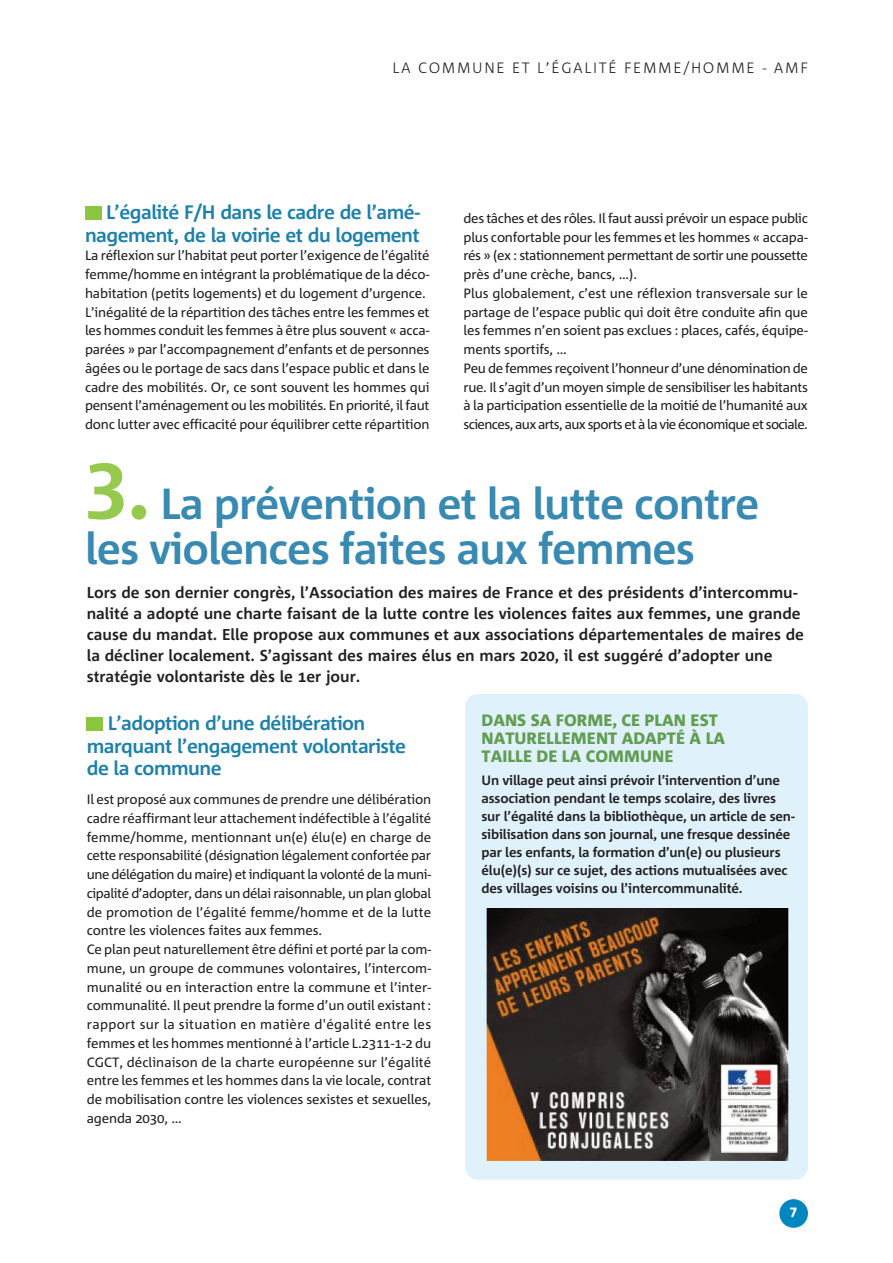
<style>
.page{position:relative;width:893px;height:1263px;background:#fff}
.page>*{position:absolute;margin:0;border:0;box-sizing:border-box;transform-origin:0 0}
.t1{font:700 43.5px/45px "Corpid C1";letter-spacing:-.02em;color:#398ab2}
.t2{font:700 19.5px/22.5px "Corpid C1";letter-spacing:-.025em;color:#1d81ab;text-align:right}
.t3{font:800 16.5px/18px "Corpid C1";letter-spacing:.005em;color:#639d52}
.t4{font:700 15.75px/21px "Corpid C1";color:#231f20}
.t5{font:300 15px "Corpid C1";letter-spacing:.11em;color:#231f20}
.t6{font:13.5px/18.8px "Corpid C1";letter-spacing:-.015em;color:#231f20}
.t7{font:700 13.5px/18px "Corpid C1";letter-spacing:-.01em;color:#231f20}
.t8{font:800 13.5px "Corpid C1";color:#fff}
.s1{font-size:90px;color:#96ca4e}
</style>
<div class="page">
<div style="left:779px;top:1199px;width:29px;height:29px;background:#0087bf;border-radius:50%"></div>
<div style="left:85px;top:206px;width:16px;height:13px;background:#8bc63e"></div>
<div style="left:87px;top:717px;width:16px;height:13px;background:#8bc63e"></div>
<div style="left:465px;top:694px;width:343px;height:486px;background:#dff2fb;border-radius:13px"></div>
<img style="left:486px;top:909px;width:302px;height:251px">
<p class="t5" style="left:392px;top:62px;width:417px">LA COMMUNE ET L’ÉGALITÉ FEMME/HOMME - AMF</p>
<h2 class="t2" style="left:85px;top:203px;width:337px">L’égalité F/H dans le cadre de l’amé&shy;nagement, de la voirie et du logement</h2>
<p class="t6" style="left:85px;top:247px;width:346px">La réflexion sur l’habitat peut porter l’exigence de l’égalité femme/homme en intégrant la problématique de la déco&shy;habitation (petits logements) et du logement d’urgence.<br>L’inégalité de la répartition des tâches entre les femmes et les hommes conduit les femmes à être plus souvent « acca&shy;parées » par l’accompagnement d’enfants et de personnes âgées ou le portage de sacs dans l’espace public et dans le cadre des mobilités. Or, ce sont souvent les hommes qui pensent l’aménagement ou les mobilités. En priorité, il faut donc lutter avec efficacité pour équilibrer cette répartition</p>
<p class="t6" style="left:463px;top:210px;width:346px">des tâches et des rôles. Il faut aussi prévoir un espace public plus confortable pour les femmes et les hommes « accapa&shy;rés » (ex : stationnement permettant de sortir une poussette près d’une crèche, bancs, …).<br>Plus globalement, c’est une réflexion transversale sur le partage de l’espace public qui doit être conduite afin que les femmes n’en soient pas exclues : places, cafés, équipe&shy;ments sportifs, …<br>Peu de femmes reçoivent l’honneur d’une dénomination de rue. Il s’agit d’un moyen simple de sensibiliser les habitants à la participation essentielle de la moitié de l’humanité aux sciences, aux arts, aux sports et à la vie économique et sociale.</p>
<h1 class="t1" style="left:85px;top:484px;width:676px"><sup>3</sup><span class="s1">.</span> La prévention et la lutte contre les violences faites aux femmes</h1>
<p class="t4" style="left:87px;top:583px;width:719px">Lors de son dernier congrès, l’Association des maires de France et des présidents d’intercommu&shy;nalité a adopté une charte faisant de la lutte contre les violences faites aux femmes, une grande cause du mandat. Elle propose aux communes et aux associations départementales de maires de la décliner localement. S’agissant des maires élus en mars 2020, il est suggéré d’adopter une stratégie volontariste dès le 1er jour.</p>
<h2 class="t2" style="left:87px;top:714px;width:321px;text-align:left;text-indent:21px">L’adoption d’une délibération marquant l’engagement volontariste de la commune</h2>
<p class="t6" style="left:87px;top:791px;width:346px">Il est proposé aux communes de prendre une délibération cadre réaffirmant leur attachement indéfectible à l’égalité femme/homme, mentionnant un(e) élu(e) en charge de cette responsabilité (désignation légalement confortée par une délégation du maire) et indiquant la volonté de la muni&shy;cipalité d’adopter, dans un délai raisonnable, un plan global de promotion de l’égalité femme/homme et de la lutte contre les violences faites aux femmes.<br>Ce plan peut naturellement être défini et porté par la com&shy;mune, un groupe de communes volontaires, l’intercom&shy;munalité ou en interaction entre la commune et l’inter&shy;communalité. Il peut prendre la forme d’un outil existant: rapport sur la situation en matière d'égalité entre les femmes et les hommes mentionné à l’article L.2311-1-2 du CGCT, déclinaison de la charte européenne sur l’égalité entre les femmes et les hommes dans la vie locale, contrat de mobilisation contre les violences sexistes et sexuelles, agenda 2030, …</p>
<p class="t3" style="left:481px;top:712px;width:245px">DANS SA FORME, CE PLAN EST<br>NATURELLEMENT ADAPTÉ À LA<br>TAILLE DE LA COMMUNE</p>
<p class="t7" style="left:481px;top:772px;width:315px">Un village peut ainsi prévoir l’intervention d’une association pendant le temps scolaire, des livres sur l’égalité dans la bibliothèque, un article de sen&shy;sibilisation dans son journal, une fresque dessinée par les enfants, la formation d’un(e) ou plusieurs élu(e)(s) sur ce sujet, des actions mutualisées avec des villages voisins ou l’intercommunalité.</p>
<p class="t8" style="left:790px;top:1207px;width:9px">7</p>
</div>
